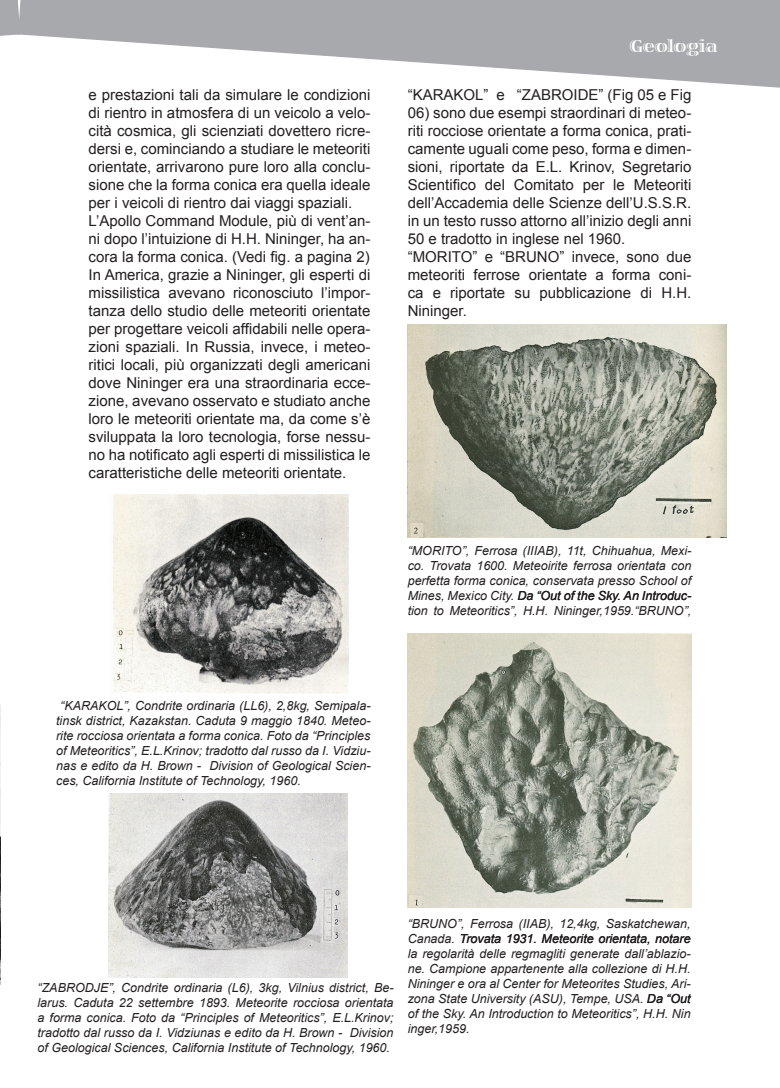
<style>
.page{position:relative;width:780px;height:1088px;background:#fff}
.page>*{position:absolute;margin:0;border:0;box-sizing:border-box;transform-origin:0 0}
.t1{font:700 17.5px "Viva Std";color:#fff}
.t2{font:15px/18px "Arial";color:#231f20;text-align:justify}
.Normale{font:italic 12.5px/15px "Arial";color:#231f20;text-align:justify}
.t3{font:700 8.75px "Arial Narrow";color:#231f20}
.s1{font-size:12.5px}
</style>
<div class="page">
<svg style="left:0;top:0;width:18px;height:36px"></svg>
<svg style="left:18px;top:0;width:762px;height:88px"></svg>
<img style="left:0;top:704px;width:1px;height:280px">
<img style="left:113px;top:494px;width:235px;height:200px">
<img style="left:108px;top:794px;width:239px;height:183px">
<img style="left:407px;top:325px;width:319px;height:212px">
<img style="left:407px;top:633px;width:284px;height:274px">
<p class="t2" style="left:89px;top:85px;width:283px">e prestazioni tali da simulare le condizioni di rientro in atmosfera di un veicolo a velo&shy;cità cosmica, gli scienziati dovettero ricre&shy;dersi e, cominciando a studiare le meteoriti orientate, arrivarono pure loro alla conclu&shy;sione che la forma conica era quella ideale per i veicoli di rientro dai viaggi spaziali.</p>
<p class="t2" style="left:89px;top:211px;width:283px">L’Apollo Command Module, più di vent’an&shy;ni dopo l’intuizione di H.H. Nininger, ha an&shy;cora la forma conica. (Vedi fig. a pagina 2)</p>
<p class="t2" style="left:89px;top:265px;width:283px">In America, grazie a Nininger, gli esperti di missilistica avevano riconosciuto l’impor&shy;tanza dello studio delle meteoriti orientate per progettare veicoli affidabili nelle opera&shy;zioni spaziali. In Russia, invece, i meteo&shy;ritici locali, più organizzati degli americani dove Nininger era una straordinaria ecce&shy;zione, avevano osservato e studiato anche loro le meteoriti orientate ma, da come s’è sviluppata la loro tecnologia, forse nessu&shy;no ha notificato agli esperti di missilistica le caratteristiche delle meteoriti orientate.</p>
<p class="Normale" style="left:56px;top:698px;width:316px;text-indent:4px">“KARAKOL”, Condrite ordinaria (LL6), 2,8kg, Semipala&shy;tinsk district, Kazakstan. Caduta 9 maggio 1840. Meteo&shy;rite rocciosa orientata a forma conica. Foto da “Principles of Meteoritics”, E.L.Krinov; tradotto dal russo da I. Vidziu&shy;nas e edito da H. Brown - Division of Geological Scien&shy;ces, California Institute of Technology, 1960.</p>
<p class="t1" style="left:629px;top:37px;width:89px">Geologia</p>
<p class="t2" style="left:407px;top:85px;width:285px">“KARAKOL” e “ZABROIDE” (Fig 05 e Fig</p>
<p class="t2" style="left:407px;top:103px;width:285px">06) sono due esempi straordinari di meteo&shy;riti rocciose orientate a forma conica, prati&shy;camente uguali come peso, forma e dimen&shy;sioni, riportate da E.L. Krinov, Segretario Scientifico del Comitato per le Meteoriti dell’Accademia delle Scienze dell’U.S.S.R. in un testo russo attorno all’inizio degli anni 50 e tradotto in inglese nel 1960.</p>
<p class="t2" style="left:407px;top:247px;width:285px">“MORITO” e “BRUNO” invece, sono due meteoriti ferrose orientate a forma coni&shy;ca e riportate su pubblicazione di H.H.<br>Nininger.</p>
<p class="Normale" style="left:407px;top:543px;width:285px">“MORITO”, Ferrosa (IIIAB), 11t, Chihuahua, Mexi&shy;co. Trovata 1600. Meteoirite ferrosa orientata con perfetta forma conica, conservata presso School of Mines, Mexico City. Da “Out of the Sky. An Introduc&shy;tion to Meteoritics”, H.H. Nininger,1959.“BRUNO”,</p>
<p class="Normale" style="left:407px;top:916px;width:284px">“BRUNO”, Ferrosa (IIAB), 12,4kg, Saskatchewan, Canada. Trovata 1931. Meteorite orientata, notare la regolarità delle regmagliti generate dall’ablazio&shy;ne. Campione appartenente alla collezione di H.H.<br>Nininger e ora al Center for Meteorites Studies, Ari&shy;zona State University (ASU), Tempe, USA. Da “Out of the Sky. An Introduction to Meteoritics”, H.H. Nin inger,1959.</p>
<p class="Normale" style="left:38px;top:980px;width:357px">“ZABRODJE”, Condrite ordinaria (L6), 3kg, Vilnius district, Be&shy;larus. Caduta 22 settembre 1893. Meteorite rocciosa orientata a forma conica. Foto da “Principles of Meteoritics”, E.L.Krinov; tradotto dal russo da I. Vidziunas e edito da H. Brown - Division of Geological Sciences, California Institute of Technology, 1960.</p>
<p class="t3" style="left:276px;top:1009px;width:172px"><span class="s1">L’H</span>OBBY DELLA <span class="s1">S</span>CIENZA E DELLA <span class="s1">T</span>ECNICA</p>
</div>
